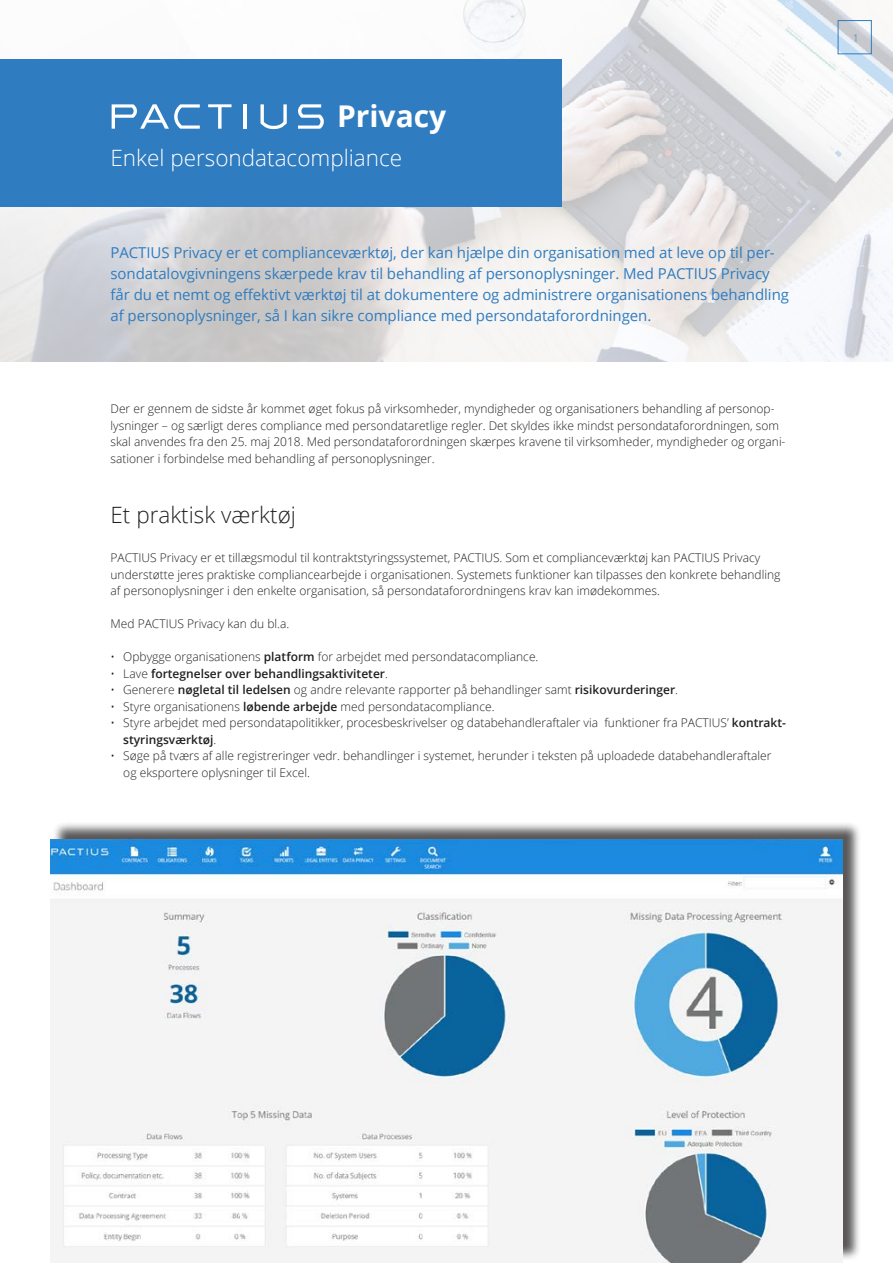
<style>
.page{position:relative;width:893px;height:1263px;background:#fff}
.page>*{position:absolute;margin:0;border:0;box-sizing:border-box;transform-origin:0 0}
.t1{font:700 30px "Open Sans";color:#fff}
.t2{font:300 22.5px "Open Sans";color:#fff}
.t3{font:300 22.5px "Open Sans";color:#231f20}
.t4{font:15px/21px "Open Sans";letter-spacing:-.005em;color:#2f7cc0}
.Brødtekst{font:300 12px/16.5px "Open Sans";color:#231f20}
.Bullits{font:300 12px/16.5px "Open Sans";color:#231f20}
.Bullits-2{font:600 12px "Open Sans";color:#231f20}
.t5{font:300 10.5px "Open Sans";color:#2f7cc0}
.s1{font-weight:600}
.s2{font-weight:300}
</style>
<div class="page">
<img style="left:0;top:0;width:893px;height:361px">
<div style="left:0;top:60px;width:561px;height:147px;background:#2f7cc0"></div>
<svg style="left:208px;top:104px;width:23px;height:25px"></svg>
<hr style="left:244px;top:104px;width:3px;height:25px;background:#fff">
<svg style="left:112px;top:104px;width:88px;height:25px"></svg>
<svg style="left:260px;top:104px;width:27px;height:25px"></svg>
<svg style="left:298px;top:104px;width:26px;height:25px"></svg>
<div style="left:838px;top:20px;width:34px;height:34px;border:1px solid #2f7cc0"></div>
<div style="left:52px;top:821px;width:810px;height:439px;background:#231f20;opacity:.75"></div>
<img style="left:50px;top:840px;width:793px;height:422px">
<h1 class="t1" style="left:337px;top:95px;width:111px">Privacy</h1>
<h2 class="t2" style="left:111px;top:142px;width:293px">Enkel persondatacompliance</h2>
<p class="t4" style="left:111px;top:242px;width:680px">PACTIUS Privacy er et complianceværktøj, der kan hjælpe din organisation med at leve op til per&shy;sondatalovgivningens skærpede krav til behandling af personoplysninger. Med PACTIUS Privacy får du et nemt og effektivt værktøj til at dokumentere og administrere organisationens behandling af personoplysninger, så I kan sikre compliance med persondataforordningen.</p>
<p class="Brødtekst" style="left:111px;top:400px;width:676px">Der er gennem de sidste år kommet øget fokus på virksomheder, myndigheder og organisationers behandling af personop&shy;lysninger – og særligt deres compliance med persondataretlige regler. Det skyldes ikke mindst persondataforordningen, som skal anvendes fra den 25. maj 2018. Med persondataforordningen skærpes kravene til virksomheder, myndigheder og organi&shy;sationer i forbindelse med behandling af personoplysninger.</p>
<p class="t3" style="left:111px;top:500px;width:187px">Et praktisk værktøj</p>
<p class="Brødtekst" style="left:111px;top:549px;width:671px">PACTIUS Privacy er et tillægsmodul til kontraktstyringssystemet, PACTIUS. Som et complianceværktøj kan PACTIUS Privacy understøtte jeres praktiske compliancearbejde i organisationen. Systemets funktioner kan tilpasses den konkrete behandling af personoplysninger i den enkelte organisation, så persondataforordningens krav kan imødekommes.</p>
<p class="Brødtekst" style="left:111px;top:615px;width:180px">Med PACTIUS Privacy kan du bl.a.</p>
<p class="Bullits" style="left:111px;top:648px;width:429px">• Opbygge organisationens <span class="s1">platform</span> for arbejdet med persondatacompliance.</p>
<p class="Bullits-2" style="left:111px;top:665px;width:279px"><span class="s2">• Lave</span> fortegnelser over behandlingsaktiviteter<span class="s2">.</span></p>
<p class="Bullits" style="left:111px;top:681px;width:569px">• Generere <span class="s1">nøgletal til ledelsen</span> og andre relevante rapporter på behandlinger samt <span class="s1">risikovurderinger</span>.</p>
<p class="Bullits" style="left:111px;top:698px;width:385px">• Styre organisationens <span class="s1">løbende arbejde</span> med persondatacompliance.</p>
<p class="Bullits" style="left:123px;top:714px;width:664px;text-indent:-13px">• Styre arbejdet med persondatapolitikker, procesbeskrivelser og databehandleraftaler via funktioner fra PACTIUS’ <span class="s1">kontrakt&shy;styringsværktøj</span>.</p>
<p class="Bullits" style="left:123px;top:747px;width:650px;text-indent:-13px">• Søge på tværs af alle registreringer vedr. behandlinger i systemet, herunder i teksten på uploadede databehandleraftaler og eksportere oplysninger til Excel.</p>
<p class="t5" style="left:853px;top:31px;width:7px">1</p>
</div>
